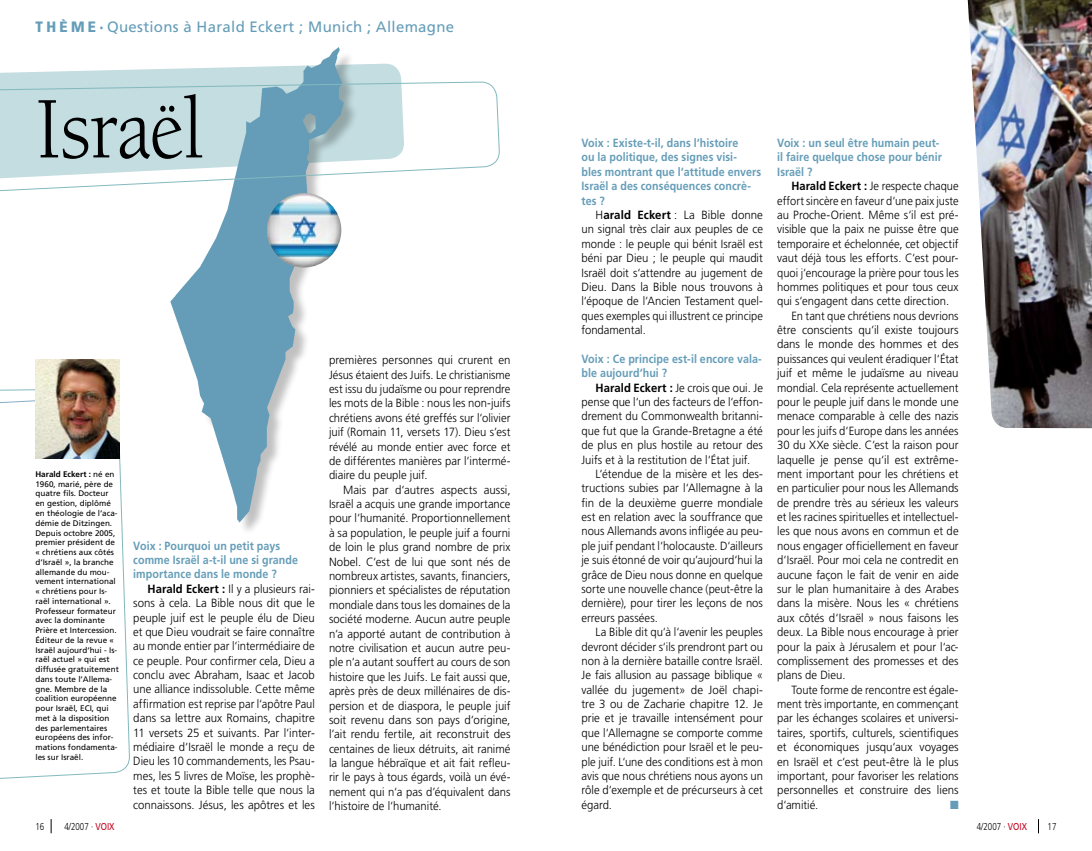
<style>
.page{position:relative;width:1092px;height:851px;background:#fff}
.page>*{position:absolute;margin:0;border:0;box-sizing:border-box;transform-origin:0 0}
.t1{font:90px "Berkeley";letter-spacing:-.015em;color:#000;scale:.9 1}
.t2{font:15px "Frutiger CE";letter-spacing:.02em;color:#659db8}
.t3{font:300 11.88px/14.4px "Frutiger CE";color:#000;text-align:justify}
.t4{font:300 11.88px/14.4px "Frutiger CE";color:#000;text-align:justify;scale:.95 1}
.t5{font:700 11.88px/14.4px "Frutiger CE";letter-spacing:.005em;color:#659db8;scale:.9 1}
.t6{font:300 11.88px "Frutiger CE";color:#000;scale:.94 1}
.t7{font:300 11.88px "Frutiger CE";color:#000;scale:.93 1}
.t8{font:300 11.88px "Frutiger CE";color:#000;scale:.96 1}
.t9{font:11.88px "Zapf Dingbats ITC";color:#659db8;scale:.95 1}
.t10{font:300 10px "Frutiger CE";color:#000;scale:.8 1}
.t11{font:8.12px/9.8px "Frutiger CE";color:#000}
.s1{font-weight:900}
.s2{font-weight:700}
.s3{font-weight:400;color:#c3001d}
</style>
<div class="page">
<svg style="left:51px;top:819px;width:1px;height:14px"></svg>
<svg style="left:1038px;top:819px;width:1px;height:14px"></svg>
<svg style="left:0;top:389px;width:130px;height:390px"></svg>
<img style="left:35px;top:359px;width:18px;height:99px">
<img style="left:53px;top:47px;width:296px;height:506px">
<img style="left:267px;top:193px;width:74px;height:74px;border-radius:50%">
<img style="left:967px;top:0;width:124px;height:428px">
<svg style="left:0;top:57px;width:500px;height:135px"></svg>
<p class="t2" style="left:35px;top:18px;width:420px"><span class="s1">T h è m e ·</span> Questions à Harald Eckert ; Munich ; Allemagne</p>
<h1 class="t1" style="left:35px;top:82px;width:188px">Israël</h1>
<p class="t11" style="left:35px;top:469px;width:85px"><span class="s2">Harald Eckert :</span> né en<br>1960, marié, père de quatre fils. Docteur en gestion, diplômé en théologie de l‘aca&shy;démie de Ditzingen.<br>Depuis octobre 2005, premier président de « chrétiens aux côtés d‘Israël », la branche allemande du mou&shy;vement international « chrétiens pour Is&shy;raël international ».<br>Professeur formateur avec la dominante<br>Prière et Intercession.<br>Éditeur de la revue «<br>Israël aujourd‘hui - Is&shy;raël actuel » qui est diffusée gratuitement dans toute l‘Allema&shy;gne. Membre de la coalition européenne pour Israël, ECI, qui met à la disposition des parlementaires européens des infor&shy;mations fondamenta&shy;les sur Israël.</p>
<p class="t5" style="left:133px;top:538px;width:184px">Voix : Pourquoi un petit pays comme Israël a-t-il une si grande importance dans le monde ?</p>
<p class="t4" style="left:133px;top:581px;width:192px;text-indent:14px"><span class="s2">Harald Eckert :</span> Il y a plusieurs rai&shy;sons à cela. La Bible nous dit que le peuple juif est le peuple élu de Dieu et que Dieu voudrait se faire connaître au monde entier par l‘intermédiaire de ce peuple. Pour confirmer cela, Dieu a conclu avec Abraham, Isaac et Jacob une alliance indissoluble. Cette même affirmation est reprise par l‘apôtre Paul dans sa lettre aux Romains, chapitre 11 versets 25 et suivants. Par l‘inter&shy;médiaire d‘Israël le monde a reçu de Dieu les 10 commandements, les Psau&shy;mes, les 5 livres de Moïse, les prophè&shy;tes et toute la Bible telle que nous la connaissons. Jésus, les apôtres et les</p>
<p class="t3" style="left:329px;top:353px;width:183px">premières personnes qui crurent en Jésus étaient des Juifs. Le christianisme est issu du judaïsme ou pour reprendre les mots de la Bible : nous les non-juifs chrétiens avons été greffés sur l‘olivier juif (Romain 11, versets 17). Dieu s’est révélé au monde entier avec force et de différentes manières par l‘intermé&shy;diaire du peuple juif.</p>
<p class="t3" style="left:329px;top:482px;width:183px;text-indent:14px">Mais par d‘autres aspects aussi, Israël a acquis une grande importance pour l‘humanité. Proportionnellement à sa population, le peuple juif a fourni de loin le plus grand nombre de prix Nobel. C‘est de lui que sont nés de nombreux artistes, savants, financiers, pionniers et spécialistes de réputation mondiale dans tous les domaines de la société moderne. Aucun autre peuple n‘a apporté autant de contribution à notre civilisation et aucun autre peu&shy;ple n‘a autant souffert au cours de son histoire que les Juifs. Le fait aussi que, après près de deux millénaires de dis&shy;persion et de diaspora, le peuple juif soit revenu dans son pays d‘origine, l’ait rendu fertile, ait reconstruit des centaines de lieux détruits, ait ranimé la langue hébraïque et ait fait refleu&shy;rir le pays à tous égards, voilà un évé&shy;nement qui n‘a pas d’équivalent dans l‘histoire de l‘humanité.</p>
<p class="t5" style="left:581px;top:136px;width:201px">Voix : Existe-t-il, dans l‘histoire<br>ou la politique, des signes visi-<br>bles montrant que l‘attitude envers<br>Israël a des conséquences concrè&shy;tes ?</p>
<p class="t3" style="left:581px;top:207px;width:183px;text-indent:14px">H<span class="s2">arald Eckert</span> : La Bible donne un signal très clair aux peuples de ce monde : le peuple qui bénit Israël est béni par Dieu ; le peuple qui maudit Israël doit s‘attendre au jugement de Dieu. Dans la Bible nous trouvons à l‘époque de l‘Ancien Testament quel&shy;ques exemples qui illustrent ce principe fondamental.</p>
<p class="t5" style="left:581px;top:351px;width:202px">Voix : Ce principe est-il encore vala&shy;ble aujourd‘hui ?</p>
<p class="t4" style="left:581px;top:380px;width:192px;text-indent:14px"><span class="s2">Harald Eckert :</span> Je crois que oui. Je pense que l‘un des facteurs de l‘effon&shy;drement du Commonwealth britanni&shy;que fut que la Grande-Bretagne a été de plus en plus hostile au retour des Juifs et à la restitution de l‘État juif.</p>
<p class="t3" style="left:581px;top:466px;width:183px;text-indent:14px">L‘étendue de la misère et les des&shy;tructions subies par l‘Allemagne à la fin de la deuxième guerre mondiale est en relation avec la souffrance que nous Allemands avons infligée au peu&shy;ple juif pendant l‘holocauste. D‘ailleurs je suis étonné de voir qu’aujourd‘hui la grâce de Dieu nous donne en quelque sorte une nouvelle chance (peut-être la dernière), pour tirer les leçons de nos erreurs passées.</p>
<p class="t4" style="left:581px;top:624px;width:192px;text-indent:14px">La Bible dit qu‘à l‘avenir les peuples devront décider s‘ils prendront part ou non à la dernière bataille contre Israël.<br>Je fais allusion au passage biblique « vallée du jugement» de Joël chapi&shy;tre 3 ou de Zacharie chapitre 12. Je prie et je travaille intensément pour que l‘Allemagne se comporte comme une bénédiction pour Israël et le peu&shy;ple juif. L‘une des conditions est à mon avis que nous chrétiens nous ayons un rôle d‘exemple et de précurseurs à cet égard.</p>
<p class="t5" style="left:777px;top:136px;width:184px">Voix : un seul être humain peut&shy;il faire quelque chose pour bénir<br>Israël ?</p>
<p class="t6" style="left:791px;top:179px;width:179px"><span class="s2">Harald Eckert :</span> Je respecte chaque</p>
<p class="t7" style="left:777px;top:194px;width:197px">effort sincère en faveur d‘une paix juste</p>
<p class="t8" style="left:777px;top:208px;width:190px">au Proche-Orient. Même s‘il est pré-</p>
<p class="t4" style="left:777px;top:222px;width:192px">visible que la paix ne puisse être que</p>
<p class="t4" style="left:777px;top:236px;width:192px">temporaire et échelonnée, cet objectif</p>
<p class="t4" style="left:777px;top:251px;width:192px">vaut déjà tous les efforts. C‘est pour-</p>
<p class="t6" style="left:777px;top:265px;width:195px">quoi j‘encourage la prière pour tous les</p>
<p class="t4" style="left:777px;top:279px;width:192px">hommes politiques et pour tous ceux</p>
<p class="t4" style="left:777px;top:294px;width:183px">qui s‘engagent dans cette direction.</p>
<p class="t6" style="left:791px;top:309px;width:179px">En tant que chrétiens nous devrions</p>
<p class="t3" style="left:777px;top:322px;width:183px">être conscients qu‘il existe toujours</p>
<p class="t3" style="left:777px;top:337px;width:183px">dans le monde des hommes et des</p>
<p class="t4" style="left:777px;top:351px;width:192px">puissances qui veulent éradiquer l‘État</p>
<p class="t3" style="left:777px;top:366px;width:183px">juif et même le judaïsme au niveau</p>
<p class="t6" style="left:777px;top:380px;width:195px">mondial. Cela représente actuellement</p>
<p class="t4" style="left:777px;top:394px;width:192px">pour le peuple juif dans le monde une</p>
<p class="t4" style="left:777px;top:409px;width:192px">menace comparable à celle des nazis</p>
<p class="t4" style="left:777px;top:423px;width:192px">pour les juifs d‘Europe dans les années</p>
<p class="t4" style="left:777px;top:437px;width:192px">30 du XXe siècle. C‘est la raison pour</p>
<p class="t3" style="left:777px;top:452px;width:183px">laquelle je pense qu‘il est extrême-</p>
<p class="t4" style="left:777px;top:466px;width:192px">ment important pour les chrétiens et</p>
<p class="t4" style="left:777px;top:481px;width:192px">en particulier pour nous les Allemands</p>
<p class="t4" style="left:777px;top:495px;width:192px">de prendre très au sérieux les valeurs</p>
<p class="t6" style="left:777px;top:510px;width:194px">et les racines spirituelles et intellectuel-</p>
<p class="t4" style="left:777px;top:524px;width:192px">les que nous avons en commun et de</p>
<p class="t4" style="left:777px;top:538px;width:192px">nous engager officiellement en faveur</p>
<p class="t4" style="left:777px;top:552px;width:192px">d‘Israël. Pour moi cela ne contredit en</p>
<p class="t4" style="left:777px;top:567px;width:192px">aucune façon le fait de venir en aide</p>
<p class="t4" style="left:777px;top:581px;width:193px">sur le plan humanitaire à des Arabes</p>
<p class="t3" style="left:777px;top:596px;width:183px">dans la misère. Nous les « chrétiens</p>
<p class="t3" style="left:777px;top:610px;width:183px">aux côtés d‘Israël » nous faisons les</p>
<p class="t4" style="left:777px;top:624px;width:192px">deux. La Bible nous encourage à prier</p>
<p class="t4" style="left:777px;top:639px;width:192px">pour la paix à Jérusalem et pour l‘ac-</p>
<p class="t4" style="left:777px;top:653px;width:192px">complissement des promesses et des</p>
<p class="t4" style="left:777px;top:667px;width:73px">plans de Dieu.</p>
<p class="t7" style="left:791px;top:682px;width:181px">Toute forme de rencontre est égale-</p>
<p class="t6" style="left:777px;top:697px;width:195px">ment très importante, en commençant</p>
<p class="t4" style="left:777px;top:711px;width:192px">par les échanges scolaires et universi-</p>
<p class="t4" style="left:777px;top:725px;width:192px">taires, sportifs, culturels, scientifiques</p>
<p class="t3" style="left:777px;top:739px;width:183px">et économiques jusqu‘aux voyages</p>
<p class="t3" style="left:777px;top:754px;width:183px">en Israël et c‘est peut-être là le plus</p>
<p class="t4" style="left:777px;top:768px;width:192px">important, pour favoriser les relations</p>
<p class="t3" style="left:777px;top:782px;width:183px">personnelles et construire des liens</p>
<p class="t4" style="left:777px;top:797px;width:45px">d‘amitié.</p>
<p class="t9" style="left:950px;top:799px;width:11px">■</p>
<p class="t10" style="left:35px;top:820px;width:13px">16</p>
<p class="t10" style="left:64px;top:820px;width:64px">4/2007 · <span class="s3">VOIX</span></p>
<p class="t10" style="left:976px;top:820px;width:64px">4/2007 · <span class="s3">VOIX</span></p>
<p class="t10" style="left:1047px;top:820px;width:13px">17</p>
</div>
